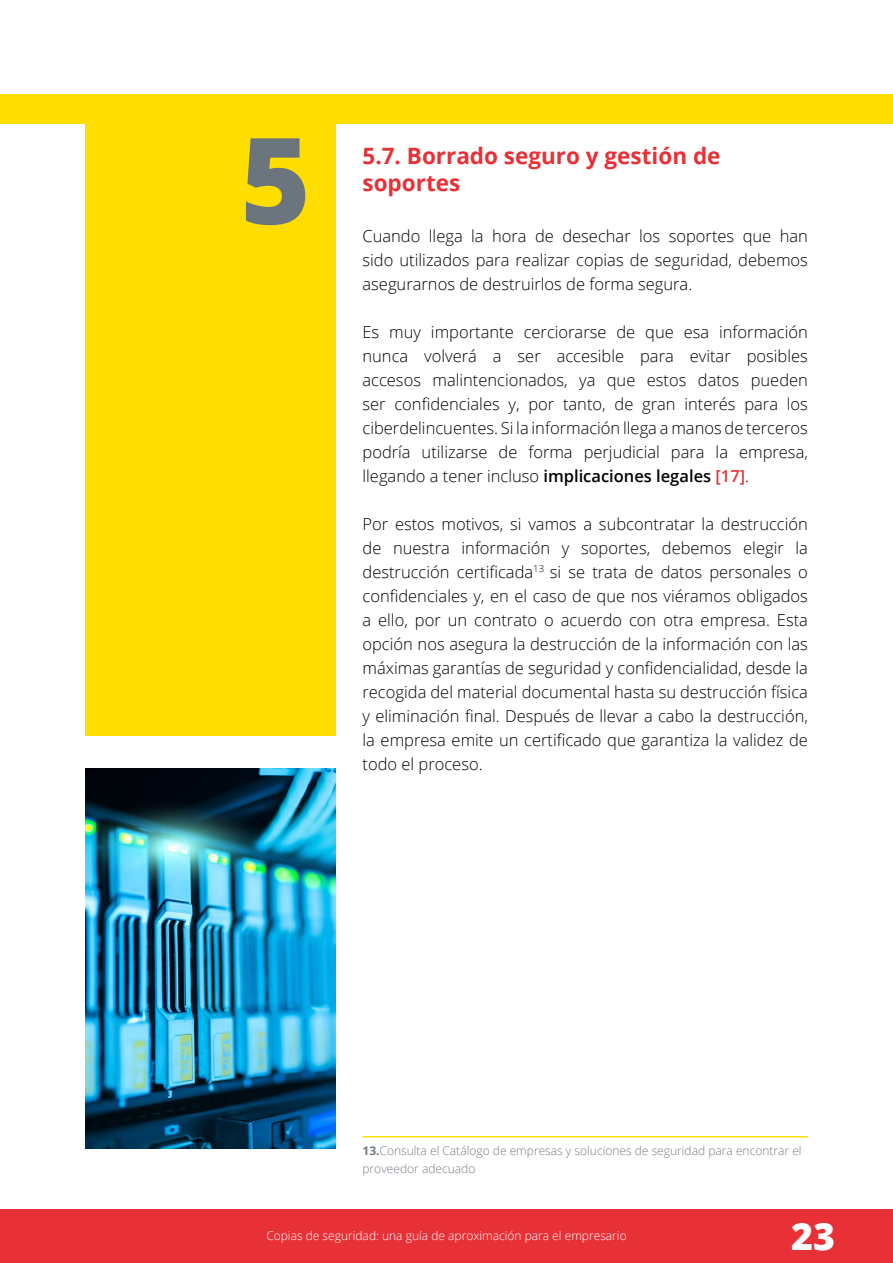
<style>
.page{position:relative;width:893px;height:1263px;background:#fff}
.page>*{position:absolute;margin:0;border:0;box-sizing:border-box;transform-origin:0 0}
.t1{font:800 120px "Open Sans";color:#6b757d}
.t2{font:800 37.5px "Open Sans";color:#fff}
.t3{font:700 22.5px/27px "Open Sans";color:#e73137}
.t4{font:300 16.5px/24px "Open Sans";color:#000;text-align:justify}
.t5{font:300 12px "Open Sans";color:#737d85}
.t6{font:300 12px "Open Sans";color:#fff}
.s1{font-weight:600}
.s2{font-weight:600;color:#e73137}
.s3{font-weight:700}
</style>
<div class="page">
<div style="left:0;top:1209px;width:893px;height:54px;background:#e73137"></div>
<div style="left:0;top:95px;width:893px;height:29px;background:#fd0"></div>
<div style="left:85px;top:95px;width:251px;height:641px;background:#fd0"></div>
<hr style="left:362px;top:1136px;width:446px;height:1px;background:#ffde00">
<img style="left:85px;top:768px;width:251px;height:380px">
<h1 class="t1" style="left:240px;top:89px;width:72px">5</h1>
<h3 class="t3" style="left:362px;top:142px;width:359px">5.7. Borrado seguro y gestión de soportes</h3>
<p class="t4" style="left:362px;top:223px;width:447px">Cuando llega la hora de desechar los soportes que han sido utilizados para realizar copias de seguridad, debemos asegurarnos de destruirlos de forma segura.</p>
<p class="t4" style="left:362px;top:319px;width:447px">Es muy importante cerciorarse de que esa información nunca volverá a ser accesible para evitar posibles accesos malintencionados, ya que estos datos pueden ser confidenciales y, por tanto, de gran interés para los ciberdelincuentes. Si la información llega a manos de terceros podría utilizarse de forma perjudicial para la empresa, llegando a tener incluso <span class="s1">implicaciones legales</span> <span class="s2">[17]</span>.</p>
<p class="t4" style="left:362px;top:512px;width:447px">Por estos motivos, si vamos a subcontratar la destrucción de nuestra información y soportes, debemos elegir la destrucción certificada<sup>13</sup><sup>8</sup>si se trata de datos personales o confidenciales y, en el caso de que nos viéramos obligados a ello, por un contrato o acuerdo con otra empresa. Esta opción nos asegura la destrucción de la información con las máximas garantías de seguridad y confidencialidad, desde la recogida del material documental hasta su destrucción física y eliminación final. Después de llevar a cabo la destrucción, la empresa emite un certificado que garantiza la validez de todo el proceso.</p>
<p class="t5" style="left:362px;top:1142px;width:441px"><span class="s3">13.</span>Consulta el Catálogo de empresas y soluciones de seguridad para encontrar el</p>
<p class="t6" style="left:266px;top:1228px;width:362px">Copias de seguridad: una guía de aproximación para el empresario</p>
<h2 class="t2" style="left:791px;top:1208px;width:45px">23</h2>
</div>
